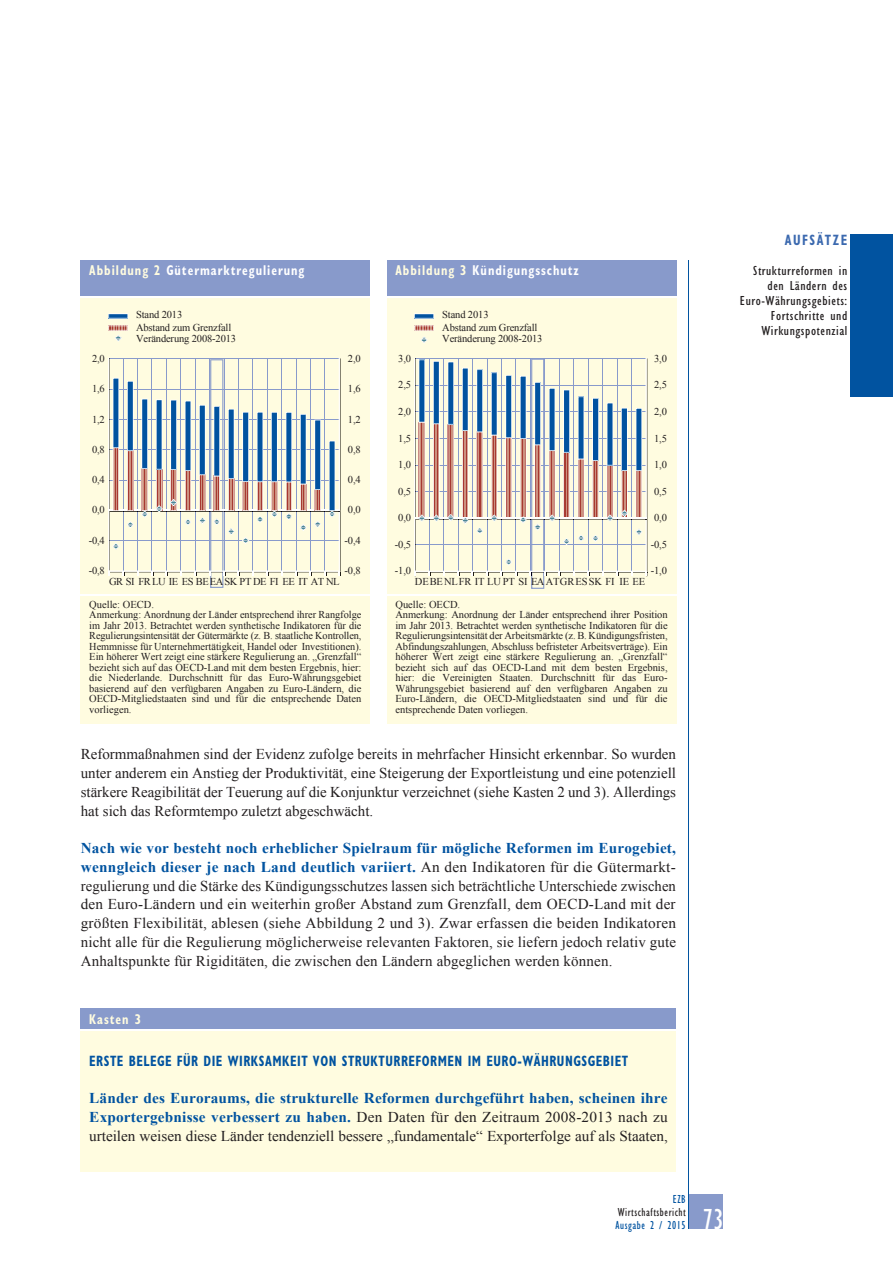
<style>
.page{position:relative;width:893px;height:1263px;background:#fff}
.page>*{position:absolute;margin:0;border:0;box-sizing:border-box;transform-origin:0 0}
.t1{font:condensed 30px "Gill Sans Myriad";color:#fff;scale:.95 1}
.t2{font:15px/18.8px "Times New Roman WGL";color:#231f20;text-align:justify}
.t3{font:700 condensed 15px "Gill Sans Myriad";letter-spacing:.04em;color:#0153a0;scale:.85 1}
.t4{font:700 condensed 15px "Gill Sans Myriad";letter-spacing:.12em;color:#3b69af;scale:.85 1}
.t5{font:700 condensed 14.25px "Gill Sans Myriad";letter-spacing:.08em;color:#fff;scale:.85 1}
.t6{font:700 condensed 14.25px "Gill Sans Myriad";letter-spacing:.08em;color:#fffce0;scale:.85 1}
.t7{font:condensed 13.5px/15px "Gill Sans Myriad";letter-spacing:.035em;color:#231f20;text-align:right;scale:1.1 1}
.t8{font:condensed 12px "Gill Sans Myriad";letter-spacing:.05em;color:#231f20;scale:.95 1}
.t9{font:condensed 12px "Gill Sans Myriad";letter-spacing:.05em;color:#0153a0;scale:.95 1}
.t10{font:10.5px/10.5px "Times New Roman WGL";color:#231f20}
.t11{font:10.5px "Times New Roman WGL";letter-spacing:-.04em;color:#231f20}
.s1{color:#fffce0}
.s2{font-weight:700;color:#0153a0}
</style>
<div class="page">
<div style="left:689px;top:1195px;width:34px;height:34px;background:#889acb"></div>
<hr style="left:689px;top:261px;width:1px;height:968px;background:#0153a0">
<div style="left:850px;top:235px;width:43px;height:162px;background:#0153a0"></div>
<div style="left:81px;top:261px;width:289px;height:463px;background:#fffce0"></div>
<div style="left:81px;top:261px;width:289px;height:36px;background:#889acb"></div>
<hr style="left:81px;top:296px;width:289px;height:2px;background:#fff">
<hr style="left:81px;top:594px;width:289px;height:1px;background:#fff">
<svg style="left:108px;top:358px;width:233px;height:230px"></svg>
<svg style="left:108px;top:313px;width:20px;height:6px"></svg>
<svg style="left:108px;top:325px;width:20px;height:17px"></svg>
<div style="left:387px;top:261px;width:289px;height:463px;background:#fffce0"></div>
<div style="left:387px;top:261px;width:289px;height:36px;background:#889acb"></div>
<hr style="left:387px;top:296px;width:289px;height:2px;background:#fff">
<hr style="left:387px;top:594px;width:289px;height:1px;background:#fff">
<svg style="left:414px;top:313px;width:20px;height:6px"></svg>
<svg style="left:414px;top:358px;width:234px;height:231px"></svg>
<svg style="left:414px;top:325px;width:20px;height:18px"></svg>
<div style="left:81px;top:1009px;width:595px;height:163px;background:#fffce0"></div>
<div style="left:81px;top:1008px;width:595px;height:21px;background:#889acb"></div>
<hr style="left:81px;top:1029px;width:595px;height:2px;background:#fff">
<h3 class="t5" style="left:89px;top:261px;width:255px"><span class="s1">Abbildung 2</span> Gütermarktregulierung</h3>
<p class="t10" style="left:136px;top:308px;width:102px;line-height:12.1px">Stand 2013<br>Abstand zum Grenzfall<br>Veränderung 2008-2013</p>
<p class="t10" style="left:92px;top:353px;width:14px">2,0</p>
<p class="t10" style="left:348px;top:353px;width:14px">2,0</p>
<p class="t10" style="left:92px;top:383px;width:14px">1,6</p>
<p class="t10" style="left:348px;top:383px;width:14px">1,6</p>
<p class="t10" style="left:92px;top:414px;width:14px">1,2</p>
<p class="t10" style="left:348px;top:414px;width:14px">1,2</p>
<p class="t10" style="left:92px;top:444px;width:14px">0,8</p>
<p class="t10" style="left:348px;top:444px;width:14px">0,8</p>
<p class="t10" style="left:92px;top:474px;width:14px">0,4</p>
<p class="t10" style="left:348px;top:474px;width:14px">0,4</p>
<p class="t10" style="left:92px;top:504px;width:14px">0,0</p>
<p class="t10" style="left:348px;top:504px;width:14px">0,0</p>
<p class="t10" style="left:89px;top:535px;width:18px">-0,4</p>
<p class="t10" style="left:345px;top:535px;width:18px">-0,4</p>
<p class="t10" style="left:89px;top:565px;width:18px">-0,8</p>
<p class="t10" style="left:345px;top:565px;width:18px">-0,8</p>
<p class="t11" style="left:109px;top:575px;width:232px">GR SI FR LU IE ES BEEASK PT DE FI EE IT AT NL</p>
<p class="t10" style="left:89px;top:599px;width:274px">Quelle: OECD.<br>Anmerkung: Anordnung der Länder entsprechend ihrer Rangfolge im Jahr 2013. Betrachtet werden synthetische Indikatoren für die Regulierungsintensität der Gütermärkte (z. B. staatliche Kontrollen, Hemmnisse für Unternehmertätigkeit, Handel oder Investitionen).<br>Ein höherer Wert zeigt eine stärkere Regu lierung an. „Grenzfall“ bezieht sich auf das OECD-Land mit dem besten Ergebnis, hier: die Niederlande. Durchschnitt für das Euro-Währungsgebiet basierend auf den verfügbaren Angaben zu Euro-Ländern, die OECD-Mitgliedstaaten sind und für die entsprechende Daten vorliegen.</p>
<h3 class="t5" style="left:395px;top:261px;width:217px"><span class="s1">Abbildung 3</span> Kündigungsschutz</h3>
<p class="t10" style="left:442px;top:308px;width:102px;line-height:12.1px">Stand 2013<br>Abstand zum Grenzfall<br>Veränderung 2008-2013</p>
<p class="t10" style="left:398px;top:353px;width:14px">3,0</p>
<p class="t10" style="left:654px;top:353px;width:14px">3,0</p>
<p class="t10" style="left:398px;top:379px;width:14px">2,5</p>
<p class="t10" style="left:654px;top:380px;width:14px">2,5</p>
<p class="t10" style="left:398px;top:406px;width:14px">2,0</p>
<p class="t10" style="left:654px;top:406px;width:14px">2,0</p>
<p class="t10" style="left:398px;top:433px;width:14px">1,5</p>
<p class="t10" style="left:654px;top:433px;width:14px">1,5</p>
<p class="t10" style="left:398px;top:459px;width:14px">1,0</p>
<p class="t10" style="left:654px;top:459px;width:14px">1,0</p>
<p class="t10" style="left:398px;top:486px;width:14px">0,5</p>
<p class="t10" style="left:654px;top:486px;width:14px">0,5</p>
<p class="t10" style="left:398px;top:512px;width:14px">0,0</p>
<p class="t10" style="left:654px;top:512px;width:14px">0,0</p>
<p class="t10" style="left:395px;top:539px;width:18px">-0,5</p>
<p class="t10" style="left:651px;top:539px;width:18px">-0,5</p>
<p class="t10" style="left:395px;top:565px;width:18px">-1,0</p>
<p class="t10" style="left:651px;top:565px;width:18px">-1,0</p>
<p class="t10" style="left:415px;top:576px;width:232px">DEBENLFR IT LUPT SI EAATGRESSK FI IE EE</p>
<p class="t10" style="left:395px;top:599px;width:274px">Quelle: OECD.<br>Anmerkung: Anordnung der Länder entsprechend ihrer Position im Jahr 2013. Betrachtet werden synthetische Indika toren für die Regulierungsintensität der Arbeitsmärkte (z. B. Kündigungsfristen, Abfindungszahlungen, Abschluss befriste ter Arbeitsverträge). Ein höherer Wert zeigt eine stärkere Regulierung an. „Grenzfall“ bezieht sich auf das OECD-Land mit dem besten Ergebnis, hier: die Vereinigten Staaten. Durchschnitt für das Euro-Währungsgebiet basierend auf den verfügbaren Angaben zu Euro-Ländern, die OECD-Mitgliedstaaten sind und für die entsprechende Daten vorliegen.</p>
<p class="t2" style="left:81px;top:745px;width:597px">Reformmaßnahmen sind der Evidenz zufolge bereits in mehrfacher Hinsicht erkennbar. So wurden unter anderem ein Anstieg der Produktivität, eine Steigerung der Exportleistung und eine potenziell stärkere Reagibilität der Teuerung auf die Konjunktur verzeichnet (siehe Kasten 2 und 3). Allerdings hat sich das Reformtempo zuletzt abgeschwächt.</p>
<p class="t2" style="left:81px;top:838px;width:597px"><span class="s2">Nach wie vor besteht noch erheblicher Spielraum für mögliche Reformen im Eurogebiet, wenngleich dieser je nach Land deutlich variiert.</span> An den Indikatoren für die Gütermarkt&shy;regulierung und die Stärke des Kündigungsschutzes lassen sich beträchtliche Unterschiede zwischen den Euro-Ländern und ein weiterhin großer Abstand zum Grenzfall, dem OECD-Land mit der größten Flexibilität, ablesen (siehe Abbildung 2 und 3). Zwar erfassen die beiden Indikatoren nicht alle für die Regulierung möglicherweise relevanten Faktoren, sie liefern jedoch relativ gute Anhaltspunkte für Rigiditäten, die zwischen den Ländern abgeglichen werden können.</p>
<h3 class="t6" style="left:89px;top:1010px;width:62px">Kasten 3</h3>
<h2 class="t3" style="left:89px;top:1052px;width:635px">ERSTE BELEGE FÜR DIE WIRKSAMKEIT VON STRUKTURREFORMEN IM EURO-WÄHRUNGSGEBIET</h2>
<p class="t2" style="left:89px;top:1088px;width:580px"><span class="s2">Länder des Euroraums, die strukturelle Reformen durchgeführt haben, scheinen ihre Exportergebnisse verbessert zu haben.</span> Den Daten für den Zeitraum 2008-2013 nach zu urteilen weisen diese Länder tendenziell bessere „fundamentale“ Exporterfolge auf als Staaten,</p>
<h2 class="t4" style="left:785px;top:231px;width:75px">AUFSÄTZE</h2>
<p class="t7" style="left:740px;top:263px;width:99px">Strukturreformen in den Ländern des<br>Euro-Währungsgebiets:<br>Fortschritte und<br>Wirkungspotenzial</p>
<p class="t9" style="left:673px;top:1192px;width:15px">EZB</p>
<p class="t8" style="left:618px;top:1205px;width:73px">Wirtschaftsbericht</p>
<p class="t9" style="left:616px;top:1218px;width:75px">Ausgabe 2 / 2015</p>
<h1 class="t1" style="left:703px;top:1201px;width:23px">73</h1>
</div>
